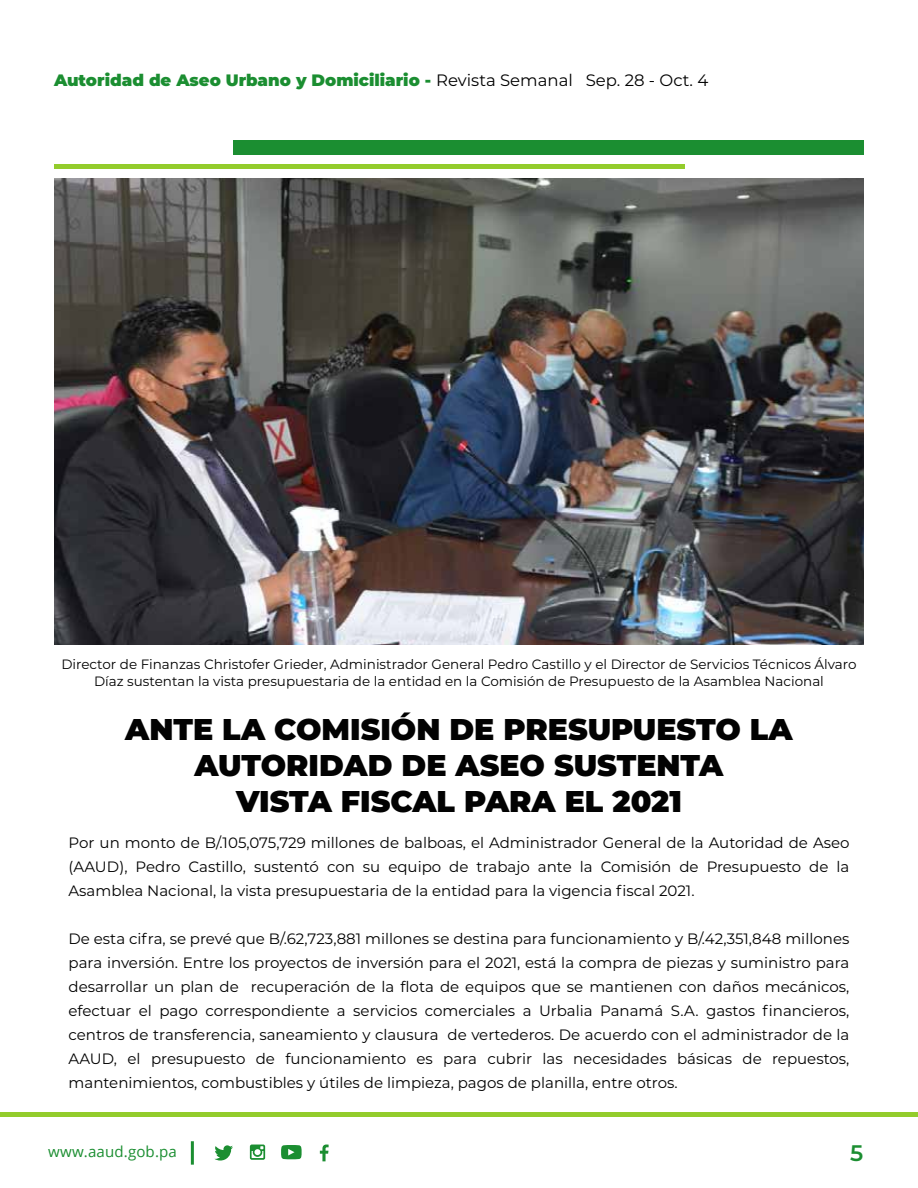
<style>
.page{position:relative;width:918px;height:1188px;background:#fff}
.page>*{position:absolute;margin:0;border:0;box-sizing:border-box;transform-origin:0 0}
.t1{font:900 30px/36px "Montserrat";color:#020202;text-align:center}
.t2{font:600 22.5px "Montserrat";color:#1b8e31}
.t3{font:900 16.5px "Montserrat";color:#1b8e31}
.t4{font:15px/24px "Montserrat";color:#000;text-align:justify}
.t5{font:15px "Open Sans";letter-spacing:.01em;color:#1b8e31}
.t6{font:13.5px/16.5px "Montserrat";color:#000;text-align:center}
.s1{font-weight:400;color:#000}
</style>
<div class="page">
<div style="left:0;top:1112px;width:918px;height:5px;background:#93cc2c"></div>
<img style="left:54px;top:178px;width:810px;height:466px">
<div style="left:54px;top:164px;width:630px;height:5px;background:#93cc2c"></div>
<div style="left:234px;top:141px;width:630px;height:14px;background:#1b8e31"></div>
<hr style="left:191px;top:1141px;width:3px;height:24px;background:#1b8e31">
<svg style="left:214px;top:1145px;width:19px;height:16px"></svg>
<svg style="left:250px;top:1145px;width:15px;height:15px"></svg>
<svg style="left:320px;top:1145px;width:9px;height:16px"></svg>
<svg style="left:281px;top:1145px;width:21px;height:14px"></svg>
<p class="t3" style="left:54px;top:67px;width:656px">Autoridad de Aseo Urbano y Domiciliario - <span class="s1">Revista Semanal Sep. 28 - Oct. 4</span></p>
<p class="t6" style="left:61px;top:656px;width:797px">Director de Finanzas Christofer Grieder, Administrador General Pedro Castillo y el Director de Servicios Técnicos Álvaro<br>Díaz sustentan la vista presupuestaria de la entidad en la Comisión de Presupuesto de la Asamblea Nacional</p>
<h1 class="t1" style="left:125px;top:709px;width:669px">ANTE LA COMISIÓN DE PRESUPUESTO LA<br>AUTORIDAD DE ASEO SUSTENTA<br>VISTA FISCAL PARA EL 2021</h1>
<p class="t4" style="left:69px;top:830px;width:782px">Por un monto de B/.105,075,729 millones de balboas, el Administrador General de la Autoridad de Aseo (AAUD), Pedro Castillo, sustentó con su equipo de trabajo ante la Comisión de Presupuesto de la Asamblea Nacional, la vista presupuestaria de la entidad para la vigencia fiscal 2021.</p>
<p class="t4" style="left:69px;top:926px;width:782px">De esta cifra, se prevé que B/.62,723,881 millones se destina para funcionamiento y B/.42,351,848 millones para inversión. Entre los proyectos de inversión para el 2021, está la compra de piezas y suministro para desarrollar un plan de recuperación de la flota de equipos que se mantienen con daños mecánicos, efectuar el pago correspondiente a servicios comerciales a Urbalia Panamá S.A. gastos financieros, centros de transferencia, saneamiento y clausura de vertederos. De acuerdo con el administrador de la AAUD, el presupuesto de funcionamiento es para cubrir las necesidades básicas de repuestos, mantenimientos, combustibles y útiles de limpieza, pagos de planilla, entre otros.</p>
<p class="t5" style="left:48px;top:1141px;width:130px">www.aaud.gob.pa</p>
<h2 class="t2" style="left:850px;top:1137px;width:15px">5</h2>
</div>
